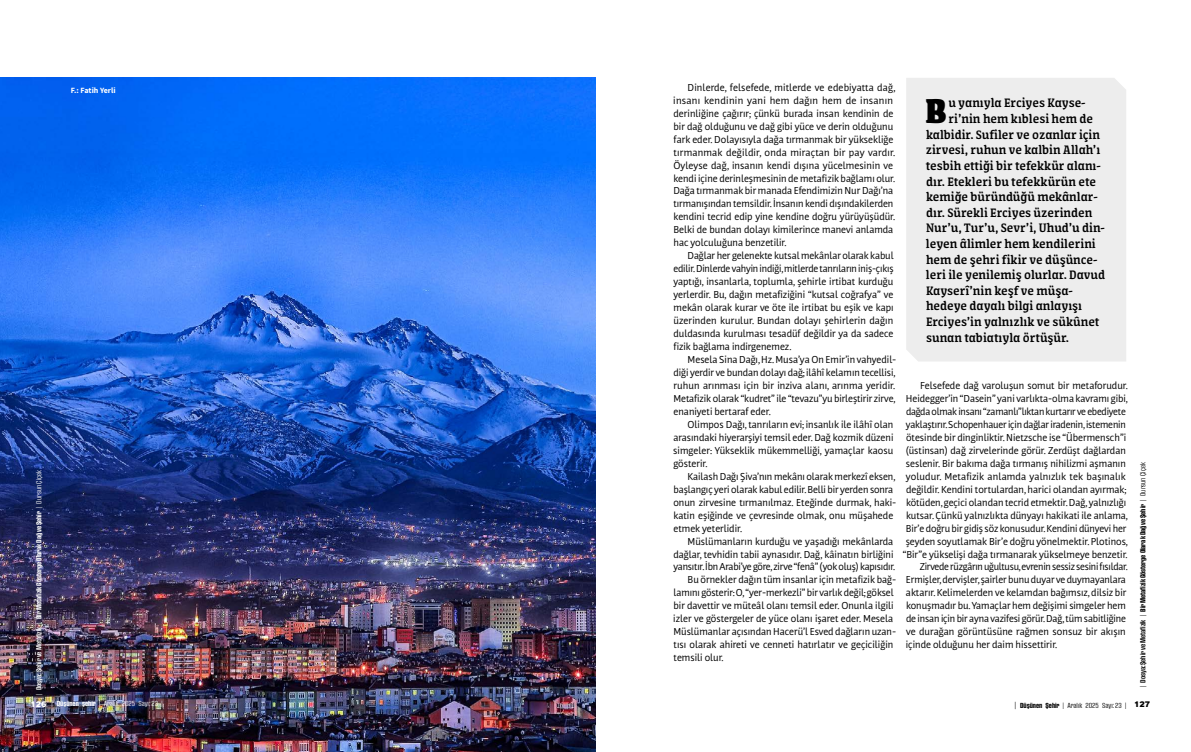
<style>
.page{position:relative;width:1191px;height:752px;background:#fff}
.page>*{position:absolute;margin:0;border:0;box-sizing:border-box;transform-origin:0 0}
.t1{font:800 36.7px "Amman Serif Pro";color:#000}
.t2{font:500 13px "Amman Serif Pro";color:#000}
.t3{font:10px/13px "Nuvo Pro";color:#000;text-align:justify}
.t4{font:10px "Nuvo Pro";letter-spacing:-.02em;color:#000}
.t5{font:10px "Nuvo Pro";letter-spacing:-.025em;color:#000}
.t6{font:700 8px "Source Sans Pro";color:#fff}
.t7{font:7px "Pressio No.44";letter-spacing:-.01em;color:#000}
.t8{font:7px "Pressio No.44";letter-spacing:-.01em;color:#fff}
.t9{font:7px "Pressio No.41";letter-spacing:-.01em;color:#000}
.t10{font:7px "Pressio No.41";letter-spacing:-.01em;color:#fff}
.s1{font-family:"Pressio No.41"}
.s2{font-family:"Pressio No.43"}
.s3{font-family:"District Pro";font-weight:900;font-size:8px}
.s4{font-size:8px}
.s5{font-family:"Pressio No.44"}
</style>
<div class="page">
<img style="left:0;top:77px;width:595px;height:674px">
<div style="left:906px;top:78px;width:220px;height:283px;background:#ededed"></div>
<p class="t6" style="left:71px;top:84px;width:46px">F.: Fatih Yerli</p>
<p class="t8" style="left:35px;top:694px;width:226px;rotate:-90deg"><span class="s1">|</span> <span class="s2">Dosya: Şehir ve Metafizi</span> <span class="s1">|</span> Bir MetafizikGöstergeOlarakDağveŞehi <span class="s1">| Dursun Çiçek</span></p>
<p class="t10" style="left:31px;top:699px;width:133px"><span class="s3">126</span> <span class="s4">|</span> <span class="s5">Düşünen şehi̇̇r</span> | Aralık 2025 Sayı: 23 |</p>
<p class="t3" style="left:673px;top:81px;width:223px;text-align:left;text-indent:14px">Dinlerde, felsefede, mitlerde ve edebiyatta dağ, insanı kendinin yani hem dağın hem de insanın derinliğine çağırır; çünkü burada insan kendinin de bir dağ olduğunu ve dağ gibi yüce ve derin olduğunu fark eder. Dolayısıyla dağa tırmanmak bir yüksekliğe tırmanmak değildir, onda miraçtan bir pay vardır.<br>Öyleyse dağ, insanın kendi dışına yücelmesinin ve kendi içine derinleşmesinin de metafizik bağlamı olur.<br>Dağa tırmanmak bir manada Efendimizin Nur Dağı’na tırmanışından temsildir. İnsanın kendi dışındakilerden kendini tecrid edip yine kendine doğru yürüyüşüdür.<br>Belki de bundan dolayı kimilerince manevi anlamda hac yolculuğuna benzetilir.</p>
<p class="t3" style="left:673px;top:249px;width:222px;text-indent:14px">Dağlar her gelenekte kutsal mekânlar olarak kabul edilir. Dinlerde vahyin indiği, mitlerde tanrıların iniş-çıkış yaptığı, insanlarla, toplumla, şehirle irtibat kurduğu yerlerdir. Bu, dağın metafiziğini “kutsal coğrafya” ve mekân olarak kurar ve öte ile irtibat bu eşik ve kapı üzerinden kurulur. Bundan dolayı şehirlerin dağın duldasında kurulması tesadüf değildir ya da sadece fizik bağlama indirgenemez.</p>
<p class="t3" style="left:673px;top:352px;width:224px;text-indent:14px">Mesela Sina Dağı, Hz. Musa’ya On Emir’in vahyedil&shy;diği yerdir ve bundan dolayı dağ; ilâhî kelamın tecellisi, ruhun arınması için bir inziva alanı, arınma yeridir.<br>Metafizik olarak “kudret” ile “tevazu”yu birleştirir zirve, enaniyeti bertaraf eder.</p>
<p class="t3" style="left:673px;top:417px;width:222px;text-indent:14px">Olimpos Dağı, tanrıların evi; insanlık ile ilâhî olan arasındaki hiyerarşiyi temsil eder. Dağ kozmik düzeni simgeler: Yükseklik mükemmelliği, yamaçlar kaosu gösterir.</p>
<p class="t3" style="left:673px;top:469px;width:224px;text-align:left;text-indent:14px">Kailash Dağı Şiva’nın mekânı olarak merkezî eksen, başlangıç yeri olarak kabul edilir. Belli bir yerden sonra onun zirvesine tırmanılmaz. Eteğinde durmak, haki&shy;katin eşiğinde ve çevresinde olmak, onu müşahede etmek yeterlidir.</p>
<p class="t3" style="left:687px;top:534px;width:207px">Müslümanların kurduğu ve yaşadığı mekânlarda</p>
<p class="t3" style="left:673px;top:547px;width:222px">dağlar, tevhidin tabii aynasıdır. Dağ, kâinatın birliğini</p>
<p class="t4" style="left:673px;top:560px;width:223px">yansıtır. İbn Arabi’ye göre, zirve “fenâ” (yok oluş) kapısıdır.</p>
<p class="t3" style="left:687px;top:573px;width:210px">Bu örnekler dağın tüm insanlar için metafizik bağ-</p>
<p class="t3" style="left:673px;top:586px;width:222px">lamını gösterir: O, “yer-merkezli” bir varlık değil; göksel</p>
<p class="t3" style="left:673px;top:599px;width:222px">bir davettir ve müteâl olanı temsil eder. Onunla ilgili</p>
<p class="t3" style="left:673px;top:612px;width:221px">izler ve göstergeler de yüce olanı işaret eder. Mesela</p>
<p class="t3" style="left:673px;top:624px;width:224px">Müslümanlar açısından Hacerü’l Esved dağların uzan-</p>
<p class="t3" style="left:673px;top:637px;width:221px">tısı olarak ahireti ve cenneti hatırlatır ve geçiciliğin</p>
<p class="t3" style="left:673px;top:650px;width:51px">temsili olur.</p>
<h1 class="t1" style="left:925px;top:86px;width:23px">B</h1>
<h2 class="t2" style="left:948px;top:95px;width:139px">u yanıyla Erciyes Kayse-</h2>
<h2 class="t2" style="left:948px;top:110px;width:146px">ri’nin hem kıblesi hem de</h2>
<h2 class="t2" style="left:926px;top:126px;width:176px">kalbidir. Sufiler ve ozanlar için</h2>
<h2 class="t2" style="left:925px;top:142px;width:176px">zirvesi, ruhun ve kalbin Allah’ı</h2>
<h2 class="t2" style="left:925px;top:157px;width:176px">tesbih ettiği bir tefekkür alanı-</h2>
<h2 class="t2" style="left:926px;top:173px;width:171px">dır. Etekleri bu tefekkürün ete</h2>
<h2 class="t2" style="left:926px;top:188px;width:173px">kemiğe büründüğü mekânlar-</h2>
<h2 class="t2" style="left:926px;top:204px;width:168px">dır. Sürekli Erciyes üzerinden</h2>
<h2 class="t2" style="left:926px;top:220px;width:180px">Nur’u, Tur’u, Sevr’i, Uhud’u din-</h2>
<h2 class="t2" style="left:926px;top:235px;width:171px">leyen âlimler hem kendilerini</h2>
<h2 class="t2" style="left:926px;top:251px;width:173px">hem de şehri fikir ve düşünce-</h2>
<h2 class="t2" style="left:926px;top:266px;width:181px">leri ile yenilemiş olurlar. Davud</h2>
<h2 class="t2" style="left:926px;top:282px;width:148px">Kayserî’nin keşf ve müşa-</h2>
<h2 class="t2" style="left:926px;top:298px;width:158px">hedeye dayalı bilgi anlayışı</h2>
<h2 class="t2" style="left:926px;top:313px;width:175px">Erciyes’in yalnızlık ve sükûnet</h2>
<h2 class="t2" style="left:926px;top:329px;width:144px">sunan tabiatıyla örtüşür.</h2>
<p class="t3" style="left:920px;top:378px;width:209px">Felsefede dağ varoluşun somut bir metaforudur.</p>
<p class="t3" style="left:906px;top:391px;width:223px">Heidegger’in “Dasein” yani varlıkta-olma kavramı gibi,</p>
<p class="t4" style="left:906px;top:405px;width:221px">dağda olmak insanı “zamanlı”lıktan kurtarır ve ebediyete</p>
<p class="t4" style="left:906px;top:418px;width:221px">yaklaştırır. Schopenhauer için dağlar iradenin, istemenin</p>
<p class="t3" style="left:906px;top:430px;width:222px">ötesinde bir dinginliktir. Nietzsche ise “Übermensch”i</p>
<p class="t3" style="left:905px;top:443px;width:222px">(üstinsan) dağ zirvelerinde görür. Zerdüşt dağlardan</p>
<p class="t3" style="left:906px;top:456px;width:221px">seslenir. Bir bakıma dağa tırmanış nihilizmi aşmanın</p>
<p class="t3" style="left:906px;top:469px;width:221px">yoludur. Metafizik anlamda yalnızlık tek başınalık</p>
<p class="t3" style="left:906px;top:482px;width:222px">değildir. Kendini tortulardan, harici olandan ayırmak;</p>
<p class="t3" style="left:906px;top:495px;width:222px">kötüden, geçici olandan tecrid etmektir. Dağ, yalnızlığı</p>
<p class="t3" style="left:906px;top:508px;width:223px">kutsar. Çünkü yalnızlıkta dünyayı hakikati ile anlama,</p>
<p class="t3" style="left:906px;top:521px;width:222px">Bir’e doğru bir gidiş söz konusudur. Kendini dünyevi her</p>
<p class="t3" style="left:905px;top:534px;width:224px">şeyden soyutlamak Bir’e doğru yönelmektir. Plotinos,</p>
<p class="t3" style="left:902px;top:547px;width:226px">“Bir”e yükselişi dağa tırmanarak yükselmeye benzetir.</p>
<p class="t5" style="left:919px;top:560px;width:210px">Zirvede rüzgârın uğultusu, evrenin sessiz sesini fısıldar.</p>
<p class="t3" style="left:906px;top:573px;width:221px">Ermişler, dervişler, şairler bunu duyar ve duymayanlara</p>
<p class="t3" style="left:906px;top:586px;width:222px">aktarır. Kelimelerden ve kelamdan bağımsız, dilsiz bir</p>
<p class="t3" style="left:906px;top:599px;width:221px">konuşmadır bu. Yamaçlar hem değişimi simgeler hem</p>
<p class="t3" style="left:906px;top:612px;width:221px">de insan için bir ayna vazifesi görür. Dağ, tüm sabitliğine</p>
<p class="t3" style="left:906px;top:624px;width:221px">ve durağan görüntüsüne rağmen sonsuz bir akışın</p>
<p class="t3" style="left:906px;top:637px;width:153px">içinde olduğunu her daim hissettirir.</p>
<p class="t7" style="left:1138px;top:686px;width:226px;rotate:-90deg"><span class="s1">|</span> <span class="s2">Dosya: Şehir ve Metafizi</span> <span class="s1">|</span> Bir MetafizikGöstergeOlarakDağveŞehi <span class="s1">| Dursun Çiçek</span></p>
<p class="t9" style="left:1015px;top:700px;width:137px"><span class="s4">|</span> <span class="s5">Düşünen Şehi̇̇r</span> | Aralık 2025 Sayı: 23 | <span class="s3">127</span></p>
</div>
